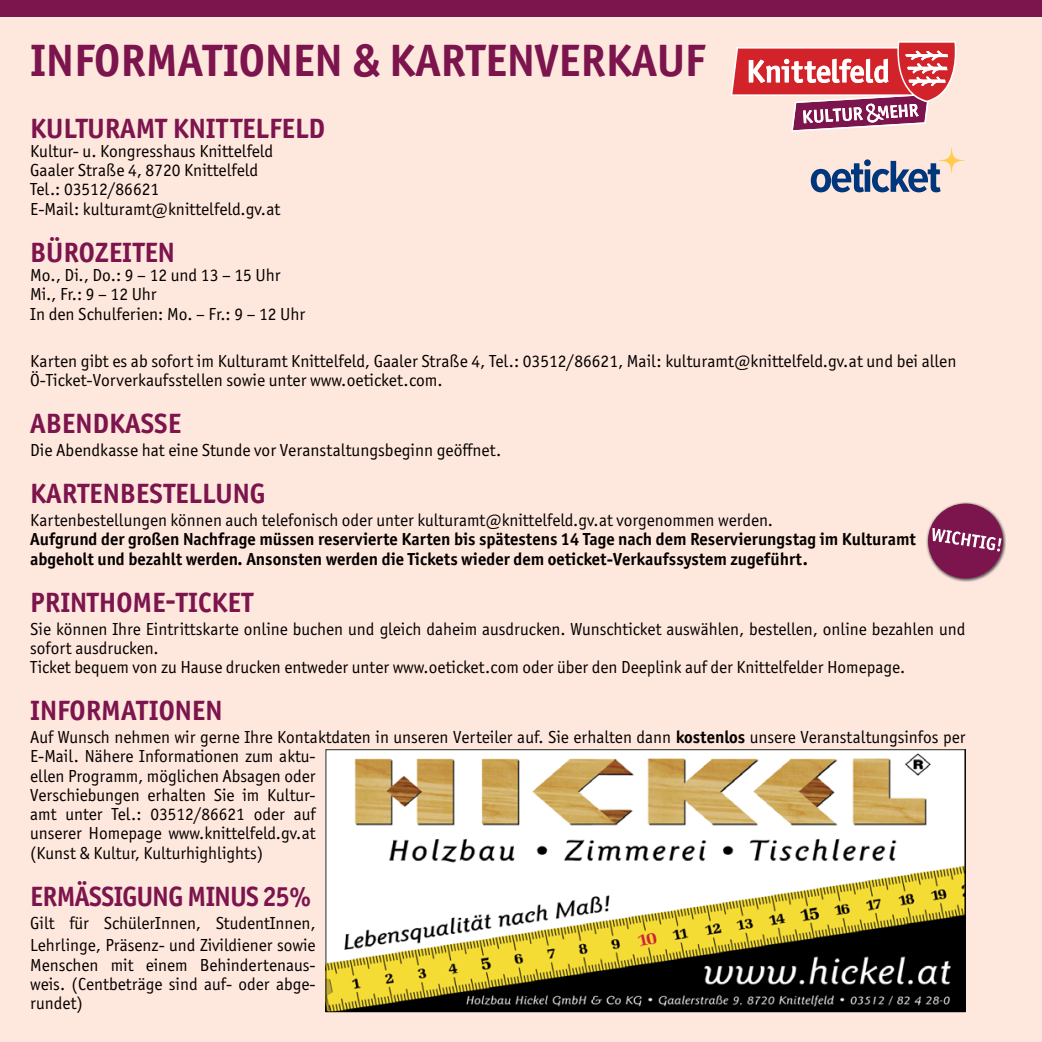
<style>
.page{position:relative;width:1042px;height:1042px;background:#fff}
.page>*{position:absolute;margin:0;border:0;box-sizing:border-box;transform-origin:0 0}
.t1{font:700 45.5px "Officina Sans ITC Pro";color:#7c144d}
.t2{font:700 28px "Officina Sans ITC Pro";color:#7c144d}
.t3{font:700 28px "Officina Sans ITC Pro";letter-spacing:-.02em;color:#7c144d;scale:.95 1}
.t4{font:17.5px/19.2px "Officina Sans ITC Pro";color:#050000}
.t5{font:700 17.5px/19.2px "Officina Sans ITC Pro";color:#050000}
.s1{font-weight:700}
</style>
<div class="page">
<div style="left:0;top:0;width:1042px;height:17px;background:#7c144d"></div>
<div style="left:0;top:17px;width:1042px;height:1025px;background:#fee7dc"></div>
<svg style="left:731px;top:41px;width:226px;height:91px"></svg>
<svg style="left:811px;top:148px;width:153px;height:44px"></svg>
<svg style="left:325px;top:749px;width:640px;height:263px"></svg>
<img style="left:926px;top:502px;width:79px;height:79px">
<div style="left:928px;top:503px;width:75px;height:75px;background:#7c144d;border-radius:50%"></div>
<svg style="left:932px;top:528px;width:69px;height:23px"></svg>
<h1 class="t1" style="left:30px;top:44px;width:676px">INFORMATIONEN &amp; KARTENVERKAUF</h1>
<h2 class="t2" style="left:30px;top:118px;width:296px">KULTURAMT KNITTELFELD</h2>
<p class="t4" style="left:30px;top:143px;width:252px">Kultur- u. Kongresshaus Knittelfeld<br>Gaaler Straße 4, 8720 Knittelfeld<br>Tel.: 03512/86621<br>E-Mail: kulturamt@knittelfeld.gv.at</p>
<h2 class="t2" style="left:30px;top:242px;width:146px">BÜROZEITEN</h2>
<p class="t4" style="left:30px;top:267px;width:277px">Mo., Di., Do.: 9 – 12 und 13 – 15 Uhr<br>Mi., Fr.: 9 – 12 Uhr<br>In den Schulferien: Mo. – Fr.: 9 – 12 Uhr</p>
<p class="t4" style="left:30px;top:353px;width:927px">Karten gibt es ab sofort im Kulturamt Knittelfeld, Gaaler Straße 4, Tel.: 03512/86621, Mail: kulturamt@knittelfeld.gv.at und bei allen<br>Ö-Ticket-Vorverkaufsstellen sowie unter www.oeticket.com.</p>
<h2 class="t2" style="left:30px;top:413px;width:152px">ABENDKASSE</h2>
<p class="t4" style="left:30px;top:442px;width:473px">Die Abendkasse hat eine Stunde vor Veranstaltungsbeginn geöffnet.</p>
<h2 class="t2" style="left:30px;top:483px;width:237px">KARTENBESTELLUNG</h2>
<p class="t4" style="left:30px;top:512px;width:744px">Kartenbestellungen können auch telefonisch oder unter kulturamt@knittelfeld.gv.at vorgenommen werden.</p>
<p class="t5" style="left:30px;top:532px;width:887px">Aufgrund der großen Nachfrage müssen reservierte Karten bis spätestens 14 Tage nach dem Reservierungstag im Kulturamt abgeholt und bezahlt werden. Ansonsten werden die Tickets wieder dem oeticket-Verkaufssystem zugeführt.</p>
<h2 class="t2" style="left:30px;top:592px;width:225px">PRINTHOME-TICKET</h2>
<p class="t4" style="left:30px;top:621px;width:937px">Sie können Ihre Eintrittskarte online buchen und gleich daheim ausdrucken. Wunschticket auswählen, bestellen, online bezahlen und sofort ausdrucken.<br>Ticket bequem von zu Hause drucken entweder unter www.oeticket.com oder über den Deeplink auf der Knittelfelder Homepage.</p>
<h2 class="t2" style="left:30px;top:700px;width:194px">INFORMATIONEN</h2>
<p class="t4" style="left:30px;top:729px;width:937px">Auf Wunsch nehmen wir gerne Ihre Kontaktdaten in unseren Verteiler auf. Sie erhalten dann <span class="s1">kostenlos</span> unsere Veranstaltungsinfos per E-Mail. Nähere Informationen zum aktu-<br>ellen Programm, möglichen Absagen oder<br>Verschiebungen erhalten Sie im Kultur-<br>amt unter Tel.: 03512/86621 oder auf<br>unserer Homepage www.knittelfeld.gv.at<br>(Kunst &amp; Kultur, Kulturhighlights)</p>
<h2 class="t3" style="left:30px;top:886px;width:297px">ERMÄSSIGUNG MINUS 25%</h2>
<p class="t4" style="left:30px;top:913px;width:287px;line-height:22.8px">Gilt für SchülerInnen, StudentInnen,<br>Lehrlinge, Präsenz- und Zivildiener sowie</p>
<p class="t4" style="left:30px;top:957px;width:287px;text-align:justify">Menschen mit einem Behindertenaus&shy;weis. (Centbeträge sind auf- oder abge&shy;rundet)</p>
</div>
